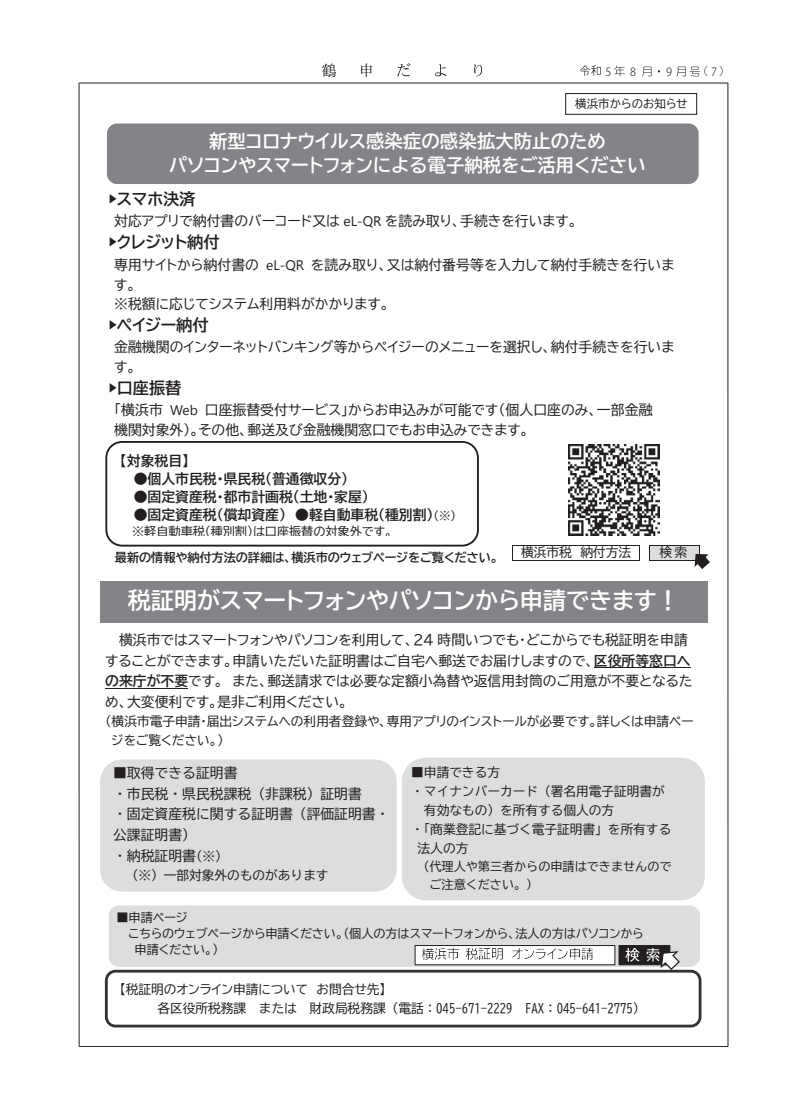
<style>
.page{position:relative;width:805px;height:1113px;background:#fff}
.page>*{position:absolute;margin:0;border:0;box-sizing:border-box;transform-origin:0 0}
.t1{font:23.12px "BIZ UDP Gothic Bold";color:#fff}
.t2{font:18.38px/23.9px "BIZ UDP Gothic Bold";color:#fff;text-align:center}
.t3{font:16.12px "BIZ UDP Gothic Bold";color:#231f20}
.t4{font:13.88px/19.8px "BIZ UDP Gothic";color:#231f20}
.t5{font:13.88px "BIZ UDP Gothic Bold";color:#231f20}
.t6{font:13.88px/20.6px "BIZ UD Gothic";color:#231f20}
.t7{font:12.75px "BIZ UD Gothic";color:#231f20}
.t8{font:12.75px/18.9px "BIZ UDP Gothic";color:#231f20}
.t9{font:12.12px "BIZ UDP Gothic";letter-spacing:-.005em;color:#231f20}
.t10{font:12.12px "BIZ UDP Gothic Bold";letter-spacing:-.005em;color:#231f20}
.t11{font:12.12px/18.1px "BIZ UD Gothic";color:#231f20}
.t12{font:11.5px "BIZ UDP Gothic";color:#231f20}
.t13{font:300 11.25px "Koz Go Pro";color:#231f20}
.s1{font-family:"BIZ UDP Gothic";font-size:11.5px}
.s2{font-family:"BIZ UDP Gothic Bold"}
.s3{font-size:12.75px}
</style>
<div class="page">
<hr style="left:79px;top:1046px;width:648px;height:1px;background:#231f20">
<hr style="left:79px;top:83px;width:648px;height:1px;background:#231f20">
<hr style="left:79px;top:83px;width:1px;height:963px;background:#231f20">
<hr style="left:727px;top:83px;width:1px;height:963px;background:#231f20">
<svg style="left:322px;top:64px;width:14px;height:13px"></svg>
<svg style="left:361px;top:63px;width:11px;height:14px"></svg>
<svg style="left:397px;top:63px;width:13px;height:13px"></svg>
<svg style="left:435px;top:64px;width:11px;height:12px"></svg>
<svg style="left:474px;top:64px;width:8px;height:12px"></svg>
<svg style="left:719px;top:66px;width:3px;height:10px"></svg>
<svg style="left:614px;top:66px;width:10px;height:10px"></svg>
<svg style="left:580px;top:65px;width:20px;height:11px"></svg>
<svg style="left:642px;top:67px;width:9px;height:9px"></svg>
<svg style="left:676px;top:66px;width:31px;height:10px"></svg>
<div style="left:107px;top:123px;width:591px;height:61px;background:#828487;border-radius:10px"></div>
<div style="left:650px;top:545px;width:39px;height:15px;background:#dcdddf"></div>
<div style="left:690px;top:545px;width:9px;height:15px;background:#dcdddf"></div>
<hr style="left:512px;top:545px;width:127px;height:1px;background:#231f20">
<svg style="left:512px;top:546px;width:1px;height:14px"></svg>
<hr style="left:512px;top:560px;width:127px;height:1px;background:#231f20">
<svg style="left:639px;top:545px;width:1px;height:16px"></svg>
<hr style="left:650px;top:545px;width:49px;height:1px;background:#231f20">
<svg style="left:649px;top:545px;width:1px;height:16px"></svg>
<hr style="left:650px;top:560px;width:49px;height:1px;background:#231f20">
<img style="left:568px;top:444px;width:91px;height:91px">
<div style="left:105px;top:441px;width:374px;height:105px;border:2px solid #231f20;border-radius:16px"></div>
<div style="left:109px;top:905px;width:590px;height:62px;background:#dcdddf;border-radius:10px"></div>
<div style="left:401px;top:757px;width:303px;height:143px;background:#dcdddf;border-radius:24px"></div>
<div style="left:100px;top:759px;width:296px;height:132px;background:#dcdddf;border-radius:22px"></div>
<div style="left:100px;top:581px;width:607px;height:41px;background:#828487"></div>
<hr style="left:593px;top:667px;width:97px;height:1px;background:#231f20">
<hr style="left:105px;top:688px;width:83px;height:1px;background:#231f20">
<svg style="left:415px;top:945px;width:200px;height:20px"></svg>
<img style="left:610px;top:946px;width:4px;height:18px">
<img style="left:415px;top:946px;width:38px;height:18px">
<img style="left:453px;top:946px;width:6px;height:18px">
<img style="left:459px;top:946px;width:38px;height:18px">
<img style="left:497px;top:946px;width:8px;height:18px">
<img style="left:505px;top:946px;width:81px;height:18px">
<img style="left:586px;top:946px;width:24px;height:18px">
<div style="left:618px;top:945px;width:52px;height:20px;background:#231f20"></div>
<img style="left:618px;top:946px;width:14px;height:18px">
<img style="left:632px;top:946px;width:38px;height:18px">
<img style="left:639px;top:946px;width:27px;height:18px">
<svg style="left:659px;top:950px;width:21px;height:19px"></svg>
<div style="left:565px;top:93px;width:132px;height:22px;background:#fff;border:1px solid #231f20"></div>
<svg style="left:694px;top:545px;width:16px;height:24px"></svg>
<div style="left:105px;top:969px;width:596px;height:58px;border:3px solid #343334;border-radius:9px"></div>
<p class="t13" style="left:605px;top:64px;width:7px">5</p>
<p class="t13" style="left:630px;top:64px;width:7px">8</p>
<p class="t13" style="left:666px;top:64px;width:7px">9</p>
<p class="t13" style="left:710px;top:64px;width:7px">7</p>
<p class="t12" style="left:575px;top:98px;width:114px">横浜市からのお知らせ</p>
<h2 class="t2" style="left:169px;top:129px;width:478px">新型コロナウイルス感染症の感染拡大防止のため<br>パソコンやスマートフォンによる電子納税をご活用ください</h2>
<p class="t3" style="left:109px;top:191px;width:88px">▶スマホ決済</p>
<p class="t4" style="left:114px;top:211px;width:227px">対応アプリで納付書のバーコード又は</p>
<p class="t4" style="left:385px;top:211px;width:193px">を読み取り、手続きを行います。</p>
<p class="t3" style="left:109px;top:234px;width:112px">▶クレジット納付</p>
<p class="t4" style="left:114px;top:255px;width:146px">専用サイトから納付書の</p>
<p class="t4" style="left:311px;top:255px;width:365px">を読み取り、又は納付番号等を入力して納付手続きを行いま</p>
<p class="t4" style="left:114px;top:274px;width:276px">す。<br>※税額に応じてシステム利用料がかかります。</p>
<p class="t3" style="left:109px;top:317px;width:101px">▶ペイジー納付</p>
<p class="t4" style="left:114px;top:337px;width:561px">金融機関のインターネットバンキング等からペイジーのメニューを選択し、納付手続きを行います。</p>
<p class="t3" style="left:109px;top:380px;width:74px">▶口座振替</p>
<p class="t4" style="left:114px;top:400px;width:50px">「横浜市</p>
<p class="t4" style="left:114px;top:400px;width:539px;text-indent:90px">口座振替受付サービス」からお申込みが可能です（個人口座のみ、一部金融機関対象外）。その他、郵送及び金融機関窓口でもお申込みできます。</p>
<p class="t5" style="left:120px;top:453px;width:71px">【対象税目】</p>
<p class="t5" style="left:134px;top:471px;width:216px">●個人市民税・県民税（普通徴収分）</p>
<p class="t5" style="left:134px;top:489px;width:236px">●固定資産税・都市計画税（土地・家屋）</p>
<p class="t5" style="left:134px;top:507px;width:324px">●固定資産税（償却資産） ●軽自動車税（種別割）<span class="s1">(※)</span></p>
<p class="t9" style="left:132px;top:525px;width:262px">※軽自動車税(種別割)は口座振替の対象外です。</p>
<p class="t10" style="left:115px;top:551px;width:385px">最新の情報や納付方法の詳細は、横浜市のウェブページをご覧ください。</p>
<p class="t8" style="left:521px;top:543px;width:112px">横浜市税 納付方法</p>
<p class="t8" style="left:659px;top:543px;width:29px">検索</p>
<h1 class="t1" style="left:128px;top:589px;width:553px">税証明がスマートフォンやパソコンから申請できます！</h1>
<p class="t4" style="left:105px;top:629px;width:588px;line-height:20.6px;text-indent:14px">横浜市ではスマートフォンやパソコンを利用して、24 時間いつでも・どこからでも税証明を申請することができます。申請いただいた証明書はご自宅へ郵送でお届けしますので、<span class="s2">区役所等窓口への来庁が不要</span>です。 また、郵送請求では必要な定額小為替や返信用封筒のご用意が不要となるため、大変便利です。是非ご利用ください。</p>
<p class="t8" style="left:112px;top:712px;width:583px;text-indent:-6px">（横浜市電子申請・届出システムへの利用者登録や、専用アプリのインストールが必要です。詳しくは申請ページをご覧ください。）</p>
<p class="t6" style="left:113px;top:762px;width:278px">■取得できる証明書<br>・市民税・県民税課税（非課税）証明書<br>・固定資産税に関する証明書（評価証明書・公課証明書）<br>・納税証明書<span class="s3">(※)</span></p>
<p class="t7" style="left:126px;top:869px;width:204px">（※）一部対象外のものがあります</p>
<p class="t7" style="left:411px;top:765px;width:90px">■申請できる方</p>
<p class="t7" style="left:411px;top:784px;width:255px">・マイナンバーカード（署名用電子証明書が</p>
<p class="t7" style="left:424px;top:803px;width:192px">有効なもの）を所有する個人の方</p>
<p class="t7" style="left:411px;top:822px;width:262px">・「商業登記に基づく電子証明書」を所有する</p>
<p class="t7" style="left:417px;top:841px;width:52px">法人の方</p>
<p class="t11" style="left:429px;top:857px;width:244px;text-indent:-6px">(代理人や第三者からの申請はできませんのでご注意ください。)</p>
<p class="t9" style="left:116px;top:911px;width:73px">■申請ページ</p>
<p class="t9" style="left:129px;top:927px;width:516px">こちらのウェブページから申請ください。(個人の方はスマートフォンから、法人の方はパソコンから</p>
<p class="t9" style="left:134px;top:943px;width:85px">申請ください。)</p>
<p class="t8" style="left:119px;top:979px;width:268px">【税証明のオンライン申請について お問合せ先】</p>
<p class="t7" style="left:157px;top:1001px;width:483px">各区役所税務課 または 財政局税務課 (電話：045-671-2229 FAX：045-641-2775)</p>
</div>
